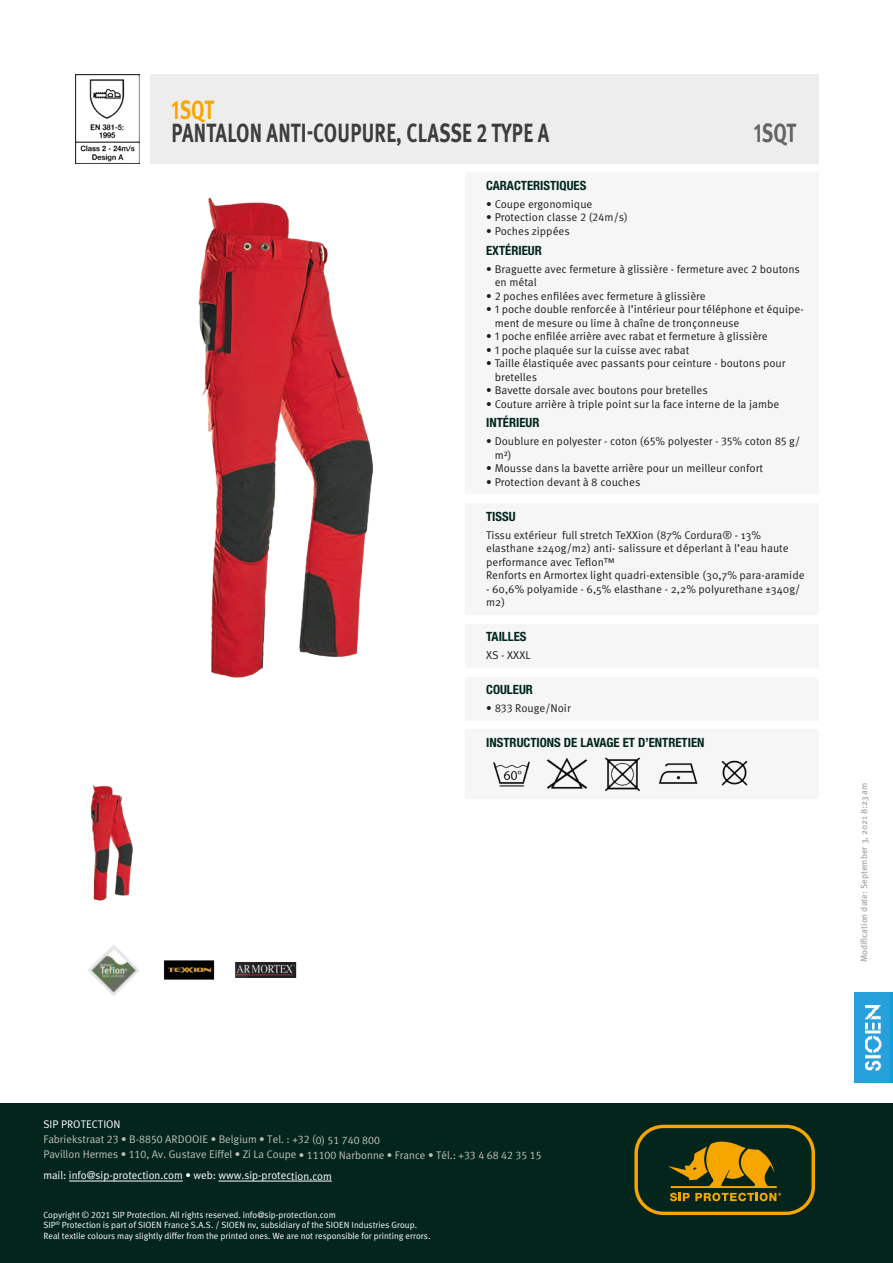
<style>
.page{position:relative;width:893px;height:1263px;background:#fff}
.page>*{position:absolute;margin:0;border:0;box-sizing:border-box;transform-origin:0 0}
.t1{font:700 26.25px "Meta Pro";letter-spacing:.01em;color:#3d3d3c;scale:.74 1}
.t2{font:700 26.25px "Meta Pro";color:#f7a600;scale:.74 1}
.t3{font:700 26.25px "Meta Pro";color:#646463;scale:.74 1}
.t4{font:700 condensed 12.75px "Helvetica Neue LT Std";color:#00261d}
.t5{font:11.25px/13.5px "Meta Pro";color:#1d1d1b}
.t6{font:11.1px/15px "Meta K Normal";color:#bbbfb8}
.t7{font:11.1px "Meta K Normal";color:#fff}
.t8{font:9px/10.5px "Meta K Normal";color:#fff}
.t9{font:9px "Meta Pro";color:#9d9d9d}
.s1{font-family:"Meta K Normal"}
</style>
<div class="page">
<div style="left:0;top:1103px;width:893px;height:160px;background:#03251c"></div>
<svg style="left:634px;top:1125px;width:181px;height:90px"></svg>
<hr style="left:69px;top:1181px;width:114px;height:1px;background:#fff">
<hr style="left:218px;top:1181px;width:114px;height:1px;background:#fff">
<div style="left:854px;top:992px;width:39px;height:90px;background:#149cd8"></div>
<img style="left:854px;top:992px;width:36px;height:90px">
<div style="left:150px;top:74px;width:669px;height:90px;background:#ededed"></div>
<div style="left:465px;top:173px;width:354px;height:321px;background:#f6f6f6"></div>
<div style="left:465px;top:503px;width:354px;height:112px;background:#f6f6f6"></div>
<div style="left:465px;top:624px;width:354px;height:44px;background:#f6f6f6"></div>
<div style="left:465px;top:677px;width:354px;height:43px;background:#f6f6f6"></div>
<div style="left:465px;top:729px;width:354px;height:70px;background:#f6f6f6"></div>
<img style="left:493px;top:761px;width:37px;height:26px">
<img style="left:547px;top:757px;width:41px;height:32px">
<img style="left:605px;top:757px;width:35px;height:34px">
<img style="left:658px;top:763px;width:40px;height:21px">
<img style="left:721px;top:760px;width:27px;height:26px">
<svg style="left:163px;top:960px;width:52px;height:20px"></svg>
<svg style="left:88px;top:945px;width:52px;height:51px"></svg>
<svg style="left:235px;top:962px;width:62px;height:16px"></svg>
<img style="left:90px;top:785px;width:43px;height:116px">
<img style="left:75px;top:74px;width:65px;height:90px">
<img style="left:198px;top:197px;width:176px;height:481px">
<h1 class="t2" style="left:171px;top:93px;width:59px">1SQT</h1>
<h1 class="t1" style="left:171px;top:117px;width:512px">PANTALON ANTI-COUPURE, CLASSE 2 TYPE A</h1>
<h1 class="t3" style="left:754px;top:117px;width:59px">1SQT</h1>
<p class="t4" style="left:486px;top:178px;width:102px">CARACTERISTIQUES</p>
<p class="t5" style="left:486px;top:198px;width:108px"><span class="s1">•</span> Coupe ergonomique</p>
<p class="t5" style="left:486px;top:211px;width:143px"><span class="s1">•</span> Protection classe 2 (24m/s)</p>
<p class="t5" style="left:486px;top:225px;width:85px"><span class="s1">•</span> Poches zippées</p>
<p class="t4" style="left:486px;top:243px;width:57px">EXTÉRIEUR</p>
<p class="t5" style="left:495px;top:262px;width:307px;text-indent:-9px"><span class="s1">•</span> Braguette avec fermeture à glissière - fermeture avec 2 boutons en métal</p>
<p class="t5" style="left:486px;top:289px;width:221px"><span class="s1">•</span> 2 poches enfilées avec fermeture à glissière</p>
<p class="t5" style="left:495px;top:303px;width:311px;text-indent:-9px"><span class="s1">•</span> 1 poche double renforcée à l’intérieur pour téléphone et équipe&shy;ment de mesure ou lime à chaîne de tronçonneuse</p>
<p class="t5" style="left:486px;top:330px;width:283px"><span class="s1">•</span> 1 poche enfilée arrière avec rabat et fermeture à glissière</p>
<p class="t5" style="left:486px;top:343px;width:205px"><span class="s1">•</span> 1 poche plaquée sur la cuisse avec rabat</p>
<p class="t5" style="left:495px;top:357px;width:292px;text-indent:-9px"><span class="s1">•</span> Taille élastiquée avec passants pour ceinture - boutons pour bretelles</p>
<p class="t5" style="left:486px;top:384px;width:223px"><span class="s1">•</span> Bavette dorsale avec boutons pour bretelles</p>
<p class="t5" style="left:486px;top:397px;width:295px"><span class="s1">•</span> Couture arrière à triple point sur la face interne de la jambe</p>
<p class="t4" style="left:486px;top:415px;width:55px">INTÉRIEUR</p>
<p class="t5" style="left:495px;top:435px;width:307px;text-indent:-9px"><span class="s1">•</span> Doublure en polyester - coton (65% polyester - 35% coton 85 g/ m²)</p>
<p class="t5" style="left:486px;top:462px;width:278px"><span class="s1">•</span> Mousse dans la bavette arrière pour un meilleur confort</p>
<p class="t5" style="left:486px;top:475px;width:156px"><span class="s1">•</span> Protection devant à 8 couches</p>
<p class="t4" style="left:486px;top:509px;width:31px">TISSU</p>
<p class="t5" style="left:486px;top:528px;width:320px">Tissu extérieur full stretch TeXXion (87% Cordura® - 13% elasthane ±240g/m2) anti- salissure et déperlant à l’eau haute performance avec Teflon™<br>Renforts en Armortex light quadri-extensible (30,7% para-aramide</p>
<p class="t5" style="left:486px;top:582px;width:316px">- 60,6% polyamide - 6,5% elasthane - 2,2% polyurethane ±340g/ m2)</p>
<p class="t4" style="left:486px;top:629px;width:42px">TAILLES</p>
<p class="t5" style="left:486px;top:649px;width:46px">XS - XXXL</p>
<p class="t4" style="left:486px;top:682px;width:48px">COULEUR</p>
<p class="t5" style="left:486px;top:702px;width:86px"><span class="s1">•</span> 833 Rouge/Noir</p>
<p class="t4" style="left:486px;top:735px;width:220px">INSTRUCTIONS DE LAVAGE ET D’ENTRETIEN</p>
<p class="t9" style="left:858px;top:962px;width:181px;rotate:-90deg">Modification date: September 3, 2021 8:23 am</p>
<p class="t7" style="left:43px;top:1118px;width:79px">SIP PROTECTION</p>
<p class="t6" style="left:43px;top:1132px;width:500px">Fabriekstraat 23 • B-8850 ARDOOIE • Belgium • Tel. : +32 (0) 51 740 800<br>Pavillon Hermes • 110, Av. Gustave Eiffel • Zi La Coupe • 11100 Narbonne • France • Tél.: +33 4 68 42 35 15</p>
<p class="t7" style="left:43px;top:1169px;width:290px">mail: info@sip-protection.com • web: www.sip-protection.com</p>
<p class="t8" style="left:43px;top:1209px;width:389px">Copyright © 2021 SIP Protection. All rights reserved. info@sip-protection.com<br>SIP<sup>®</sup> Protection is part of SIOEN France S.A.S. / SIOEN nv, subsidiary of the SIOEN Industries Group.<br>Real textile colours may slightly differ from the printed ones. We are not responsible for printing errors.</p>
</div>
